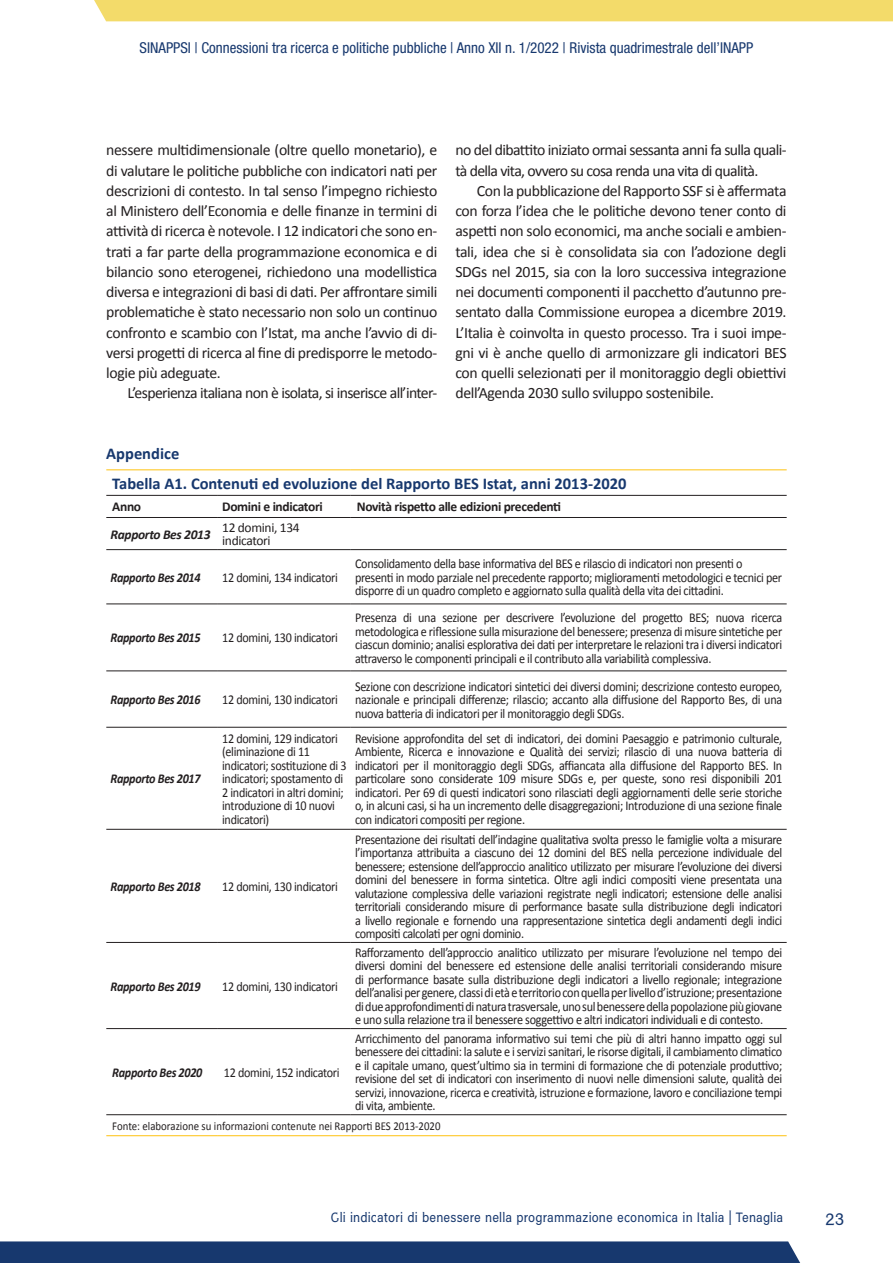
<style>
.page{position:relative;width:893px;height:1263px;background:#fff}
.page>*{position:absolute;margin:0;border:0;box-sizing:border-box;transform-origin:0 0}
.t1{font:700 16.5px "Calibri";color:#17386e}
.t2{font:16.5px "Inapp";color:#17386e}
.t3{font:15.75px/20.2px "Calibri";letter-spacing:-.04em;color:#231f20;text-align:justify}
.t4{font:condensed 15px "Helvetica Neue LT Std";color:#17386e}
.t5{font:13.5px/13.5px "Calibri";letter-spacing:-.025em;color:#231f20;text-align:justify;scale:.9 1}
.t6{font:italic 700 13.5px "Calibri";letter-spacing:-.025em;color:#231f20;scale:.9 1}
.t7{font:13.5px "Inapp";letter-spacing:.01em;color:#17386e;scale:.9 1}
.t8{font:700 13.5px "Calibri";letter-spacing:-.025em;color:#231f20}
.t9{font:13.5px/13.5px "Calibri";letter-spacing:-.025em;color:#231f20}
.t10{font:italic 700 13.5px "Calibri";letter-spacing:-.025em;color:#231f20}
.t11{font:12px "Calibri";color:#231f20;scale:.9 1}
</style>
<div class="page">
<div style="left:0;top:1241px;width:801px;height:22px;background:#17386e"></div>
<div style="left:94px;top:0;width:799px;height:21px;background:#f3db6a"></div>
<hr style="left:106px;top:469px;width:112px;height:1px;background:#fec210">
<hr style="left:218px;top:469px;width:133px;height:1px;background:#fec210">
<hr style="left:351px;top:469px;width:436px;height:1px;background:#fec210">
<hr style="left:106px;top:1135px;width:112px;height:1px;background:#fec210">
<hr style="left:218px;top:1135px;width:133px;height:1px;background:#fec210">
<hr style="left:351px;top:1135px;width:436px;height:1px;background:#fec210">
<hr style="left:106px;top:495px;width:112px;height:1px;background:#231f20">
<hr style="left:218px;top:495px;width:133px;height:1px;background:#231f20">
<hr style="left:351px;top:495px;width:436px;height:1px;background:#231f20">
<hr style="left:106px;top:517px;width:112px;height:1px;background:#231f20">
<hr style="left:218px;top:517px;width:133px;height:1px;background:#231f20">
<hr style="left:351px;top:517px;width:436px;height:1px;background:#231f20">
<hr style="left:106px;top:549px;width:112px;height:1px;background:#231f20">
<hr style="left:218px;top:549px;width:133px;height:1px;background:#231f20">
<hr style="left:351px;top:549px;width:436px;height:1px;background:#231f20">
<hr style="left:106px;top:604px;width:112px;height:1px;background:#231f20">
<hr style="left:218px;top:604px;width:133px;height:1px;background:#231f20">
<hr style="left:351px;top:604px;width:436px;height:1px;background:#231f20">
<hr style="left:106px;top:671px;width:112px;height:1px;background:#231f20">
<hr style="left:218px;top:671px;width:133px;height:1px;background:#231f20">
<hr style="left:351px;top:671px;width:436px;height:1px;background:#231f20">
<hr style="left:106px;top:727px;width:112px;height:1px;background:#231f20">
<hr style="left:218px;top:727px;width:133px;height:1px;background:#231f20">
<hr style="left:351px;top:727px;width:436px;height:1px;background:#231f20">
<hr style="left:106px;top:829px;width:112px;height:1px;background:#231f20">
<hr style="left:218px;top:829px;width:133px;height:1px;background:#231f20">
<hr style="left:351px;top:829px;width:436px;height:1px;background:#231f20">
<hr style="left:106px;top:942px;width:112px;height:1px;background:#231f20">
<hr style="left:218px;top:942px;width:133px;height:1px;background:#231f20">
<hr style="left:351px;top:942px;width:436px;height:1px;background:#231f20">
<hr style="left:106px;top:1028px;width:112px;height:1px;background:#231f20">
<hr style="left:218px;top:1028px;width:133px;height:1px;background:#231f20">
<hr style="left:351px;top:1028px;width:436px;height:1px;background:#231f20">
<hr style="left:106px;top:1114px;width:112px;height:1px;background:#231f20">
<hr style="left:218px;top:1114px;width:133px;height:1px;background:#231f20">
<hr style="left:351px;top:1114px;width:436px;height:1px;background:#231f20">
<p class="t4" style="left:140px;top:39px;width:615px">SINAPPSI | Connessioni tra ricerca e politiche pubbliche | Anno XII n. 1/2022 | Rivista quadrimestrale dell’INAPP</p>
<p class="t3" style="left:106px;top:139px;width:333px">nessere multidimensionale (oltre quello monetario), e di valutare le politiche pubbliche con indicatori nati per descrizioni di contesto. In tal senso l’impegno richiesto al Ministero dell’Economia e delle finanze in termini di attività di ricerca è notevole. I 12 indicatori che sono en&shy;trati a far parte della programmazione economica e di bilancio sono eterogenei, richiedono una modellistica diversa e integrazioni di basi di dati. Per affrontare simili problematiche è stato necessario non solo un continuo confronto e scambio con l’Istat, ma anche l’avvio di di&shy;versi progetti di ricerca al fine di predisporre le metodo&shy;logie più adeguate.</p>
<p class="t3" style="left:128px;top:382px;width:311px">L’esperienza italiana non è isolata, si inserisce all’inter-</p>
<p class="t1" style="left:106px;top:442px;width:74px">Appendice</p>
<p class="t3" style="left:455px;top:139px;width:332px">no del dibattito iniziato ormai sessanta anni fa sulla quali&shy;tà della vita, ovvero su cosa renda una vita di qualità.</p>
<p class="t3" style="left:455px;top:180px;width:333px;text-indent:21px">Con la pubblicazione del Rapporto SSF si è affermata con forza l’idea che le politiche devono tener conto di aspetti non solo economici, ma anche sociali e ambien&shy;tali, idea che si è consolidata sia con l’adozione degli SDGs nel 2015, sia con la loro successiva integrazione nei documenti componenti il pacchetto d’autunno pre&shy;sentato dalla Commissione europea a dicembre 2019.<br>L’Italia è coinvolta in questo processo. Tra i suoi impe&shy;gni vi è anche quello di armonizzare gli indicatori BES con quelli selezionati per il monitoraggio degli obiettivi dell’Agenda 2030 sullo sviluppo sostenibile.</p>
<p class="t1" style="left:112px;top:472px;width:516px">Tabella A1. Contenuti ed evoluzione del Rapporto BES Istat, anni 2013-2020</p>
<p class="t8" style="left:112px;top:497px;width:30px">Anno</p>
<p class="t8" style="left:222px;top:497px;width:102px">Domini e indicatori</p>
<p class="t8" style="left:357px;top:497px;width:206px">Novità rispetto alle edizioni precedenti</p>
<p class="t10" style="left:111px;top:526px;width:102px">Rapporto Bes 2013</p>
<p class="t9" style="left:222px;top:520px;width:79px">12 domini, 134 indicatori</p>
<p class="t6" style="left:111px;top:569px;width:102px">Rapporto Bes 2014</p>
<p class="t5" style="left:222px;top:570px;width:130px">12 domini, 134 indicatori</p>
<p class="t5" style="left:355px;top:556px;width:476px;text-align:left">Consolidamento della base informativa del BES e rilascio di indicatori non presenti o presenti in modo parziale nel precedente rapporto; miglioramenti metodologici e tecnici per disporre di un quadro completo e aggiornato sulla qualità della vita dei cittadini.</p>
<p class="t6" style="left:111px;top:630px;width:102px">Rapporto Bes 2015</p>
<p class="t5" style="left:222px;top:631px;width:130px">12 domini, 130 indicatori</p>
<p class="t6" style="left:111px;top:691px;width:102px">Rapporto Bes 2016</p>
<p class="t5" style="left:222px;top:692px;width:130px">12 domini, 130 indicatori</p>
<p class="t5" style="left:355px;top:610px;width:476px">Presenza di una sezione per descrivere l’evoluzione del progetto BES; nuova ricerca metodologica e riflessione sulla misurazione del benessere; presenza di misure sintetiche per ciascun dominio; analisi esplorativa dei dati per interpretare le relazioni tra i diversi indicatori attraverso le componenti principali e il contributo alla variabilità complessiva.</p>
<p class="t5" style="left:355px;top:679px;width:476px">Sezione con descrizione indicatori sintetici dei diversi domini; descrizione contesto europeo, nazionale e principali differenze; rilascio; accanto alla diffusione del Rapporto Bes, di una nuova batteria di indicatori per il monitoraggio degli SDGs.</p>
<p class="t6" style="left:111px;top:770px;width:102px">Rapporto Bes 2017</p>
<p class="t5" style="left:222px;top:731px;width:140px;text-align:left">12 domini, 129 indicatori (eliminazione di 11 indicatori; sostituzione di 3 indicatori; spostamento di<br>2 indicatori in altri domini; introduzione di 10 nuovi indicatori)</p>
<p class="t5" style="left:355px;top:731px;width:476px">Revisione approfondita del set di indicatori, dei domini Paesaggio e patrimonio culturale, Ambiente, Ricerca e innovazione e Qualità dei servizi; rilascio di una nuova batteria di indicatori per il monitoraggio degli SDGs, affiancata alla diffusione del Rapporto BES. In particolare sono considerate 109 misure SDGs e, per queste, sono resi disponibili 201 indicatori. Per 69 di questi indicatori sono rilasciati degli aggiornamenti delle serie storiche o, in alcuni casi, si ha un incremento delle disaggregazioni; Introduzione di una sezione finale con indicatori compositi per regione.</p>
<p class="t6" style="left:111px;top:878px;width:102px">Rapporto Bes 2018</p>
<p class="t5" style="left:222px;top:879px;width:130px">12 domini, 130 indicatori</p>
<p class="t6" style="left:111px;top:978px;width:102px">Rapporto Bes 2019</p>
<p class="t5" style="left:222px;top:979px;width:130px">12 domini, 130 indicatori</p>
<p class="t5" style="left:355px;top:832px;width:476px">Presentazione dei risultati dell’indagine qualitativa svolta presso le famiglie volta a misurare l’importanza attribuita a ciascuno dei 12 domini del BES nella percezione individuale del benessere; estensione dell’approccio analitico utilizzato per misurare l’evoluzione dei diversi domini del benessere in forma sintetica. Oltre agli indici compositi viene presentata una valutazione complessiva delle variazioni registrate negli indicatori; estensione delle analisi territoriali considerando misure di performance basate sulla distribuzione degli indicatori a livello regionale e fornendo una rappresentazione sintetica degli andamenti degli indici compositi calcolati per ogni dominio.</p>
<p class="t5" style="left:355px;top:945px;width:476px">Rafforzamento dell’approccio analitico utilizzato per misurare l’evoluzione nel tempo dei diversi domini del benessere ed estensione delle analisi territoriali considerando misure di performance basate sulla distribuzione degli indicatori a livello regionale; integrazione dell’analisi per genere, classi di età e territorio con quella per livello d’istruzione; presentazione di due approfondimenti di natura trasversale, uno sul benessere della popolazione più giovane e uno sulla relazione tra il benessere soggettivo e altri indicatori individuali e di contesto.</p>
<p class="t5" style="left:355px;top:1031px;width:476px">Arricchimento del panorama informativo sui temi che più di altri hanno impatto oggi sul benessere dei cittadini: la salute e i servizi sanitari, le risorse digitali, il cambiamento climatico e il capitale umano, quest’ultimo sia in termini di formazione che di potenziale produttivo; revisione del set di indicatori con inserimento di nuovi nelle dimensioni salute, qualità dei servizi, innovazione, ricerca e creatività, istruzione e formazione, lavoro e conciliazione tempi di vita, ambiente.</p>
<p class="t11" style="left:112px;top:1118px;width:366px">Fonte: elaborazione su informazioni contenute nei Rapporti BES 2013-2020</p>
<p class="t6" style="left:112px;top:1064px;width:102px">Rapporto Bes 2020</p>
<p class="t5" style="left:224px;top:1065px;width:130px">12 domini, 152 indicatori</p>
<p class="t7" style="left:331px;top:1210px;width:504px">Gli indicatori di benessere nella programmazione economica in Italia | Tenaglia</p>
<p class="t2" style="left:825px;top:1210px;width:21px">23</p>
</div>
